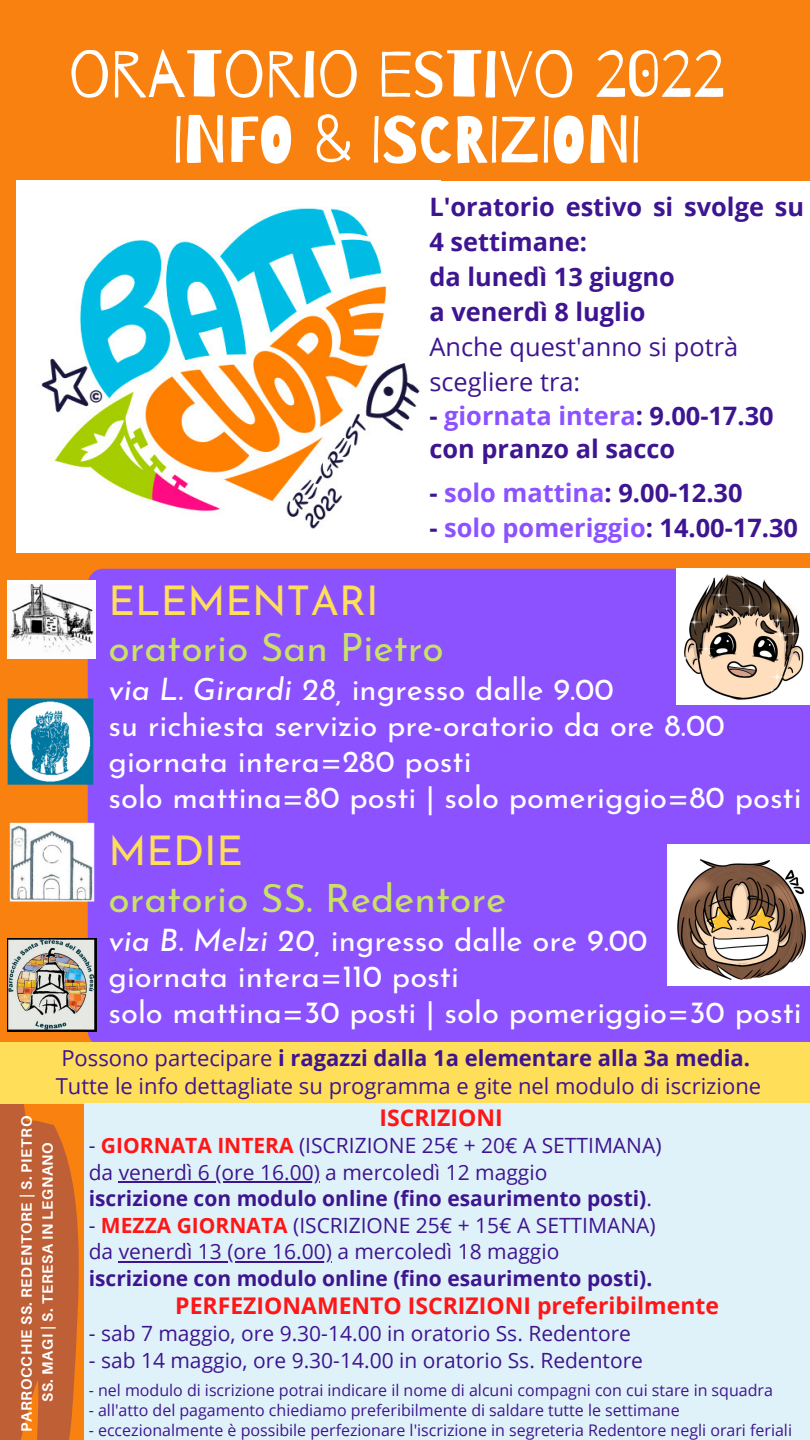
<style>
.page{position:relative;width:810px;height:1440px;background:#f9810f}
.page>*{position:absolute;margin:0;border:0;box-sizing:border-box;transform-origin:0 0}
.t1{font:65.4px "Barrio";color:#fff}
.t2{font:41px "Josefin Sans";color:#ffde59}
.t3{font:39px "Josefin Sans";color:#c9e265}
.t4{font:31px "Josefin Sans";color:#fff}
.t5{font:700 25.4px/35px "Open Sans";color:#3e1590}
.t6{font:700 25.4px "Open Sans";color:#8c52ff}
.t7{font:25.4px/35px "Open Sans";color:#3e1590}
.t8{font:700 23px "Open Sans";color:#ff1616}
.t9{font:22px "Open Sans";color:#3e1590}
.t10{font:700 22px "Open Sans";color:#3e1590}
.t11{font:21px "Open Sans";color:#3e1590}
.t12{font:700 21px "Open Sans";color:#3e1590}
.t13{font:16px "Open Sans";color:#3e1590}
.t14{font:700 15px "Aileron";letter-spacing:.04em;color:#fff}
.s1{color:#3e1590}
.s2{color:#8c52ff}
.s3{font-style:italic}
.s4{font-weight:400}
.s5{font-weight:700;color:#ff1616}
</style>
<div class="page">
<div style="left:88px;top:569px;width:722px;height:473px;background:#8c52ff"></div>
<svg style="left:0;top:986px;width:79px;height:454px"></svg>
<img style="left:16px;top:181px;width:413px;height:372px">
<img style="left:7px;top:699px;width:88px;height:87px">
<img style="left:8px;top:939px;width:88px;height:93px">
<img style="left:8px;top:581px;width:88px;height:78px">
<div style="left:429px;top:181px;width:381px;height:372px;background:#fff"></div>
<img style="left:9px;top:821px;width:87px;height:83px">
<div style="left:0;top:1042px;width:810px;height:62px;background:#ffde59"></div>
<div style="left:84px;top:1103px;width:726px;height:337px;background:#e0f2f9"></div>
<img style="left:668px;top:845px;width:142px;height:140px">
<img style="left:677px;top:569px;width:133px;height:136px">
<hr style="left:119px;top:1181px;width:201px;height:2px;background:#3e1590">
<hr style="left:119px;top:1261px;width:213px;height:2px;background:#3e1590">
<p class="t1" style="left:69px;top:39px;width:658px">ORATORIO ESTIVO 2022</p>
<p class="t1" style="left:173px;top:105px;width:469px">INFO &amp; ISCRIZIONI</p>
<p class="t5" style="left:429px;top:189px;width:376px">L'oratorio estivo si svolge su<br>4 settimane:</p>
<p class="t5" style="left:429px;top:259px;width:247px">da lunedì 13 giugno</p>
<p class="t5" style="left:429px;top:294px;width:218px">a venerdì 8 luglio</p>
<p class="t7" style="left:429px;top:329px;width:310px">Anche quest'anno si potrà scegliere tra:</p>
<p class="t6" style="left:429px;top:398px;width:346px"><span class="s1">-</span> giornata intera<span class="s1">: 9.00-17.30</span></p>
<p class="t5" style="left:429px;top:431px;width:247px">con pranzo al sacco</p>
<p class="t5" style="left:429px;top:475px;width:315px">- <span class="s2">solo mattina</span>: 9.00-12.30</p>
<p class="t6" style="left:429px;top:510px;width:370px"><span class="s1">-</span> solo pomeriggio<span class="s1">: 14.00-17.30</span></p>
<p class="t2" style="left:108px;top:584px;width:272px">ELEMENTARI</p>
<p class="t3" style="left:108px;top:632px;width:337px">oratorio San Pietro</p>
<p class="t4" style="left:108px;top:677px;width:507px"><span class="s3">via L. Girardi 28,</span> ingresso dalle 9.00</p>
<p class="t4" style="left:108px;top:713px;width:618px">su richiesta servizio pre-oratorio da ore 8.00</p>
<p class="t4" style="left:108px;top:749px;width:365px">giornata intera=280 posti</p>
<p class="t4" style="left:108px;top:785px;width:695px">solo mattina=80 posti | solo pomeriggio=80 posti</p>
<p class="t2" style="left:108px;top:835px;width:136px">MEDIE</p>
<p class="t3" style="left:108px;top:883px;width:399px">oratorio SS. Redentore</p>
<p class="t4" style="left:108px;top:928px;width:541px"><span class="s3">via B. Melzi 20,</span> ingresso dalle ore 9.00</p>
<p class="t4" style="left:108px;top:964px;width:352px">giornata intera=110 posti</p>
<p class="t4" style="left:108px;top:1000px;width:695px">solo mattina=30 posti | solo pomeriggio=30 posti</p>
<p class="t10" style="left:61px;top:1043px;width:690px"><span class="s4">Possono partecipare</span> i ragazzi dalla 1a elementare alla 3a media.</p>
<p class="t9" style="left:56px;top:1071px;width:707px">Tutte le info dettagliate su programma e gite nel modulo di iscrizione</p>
<p class="t8" style="left:380px;top:1102px;width:125px">ISCRIZIONI</p>
<p class="t11" style="left:89px;top:1131px;width:574px">- <span class="s5">GIORNATA INTERA</span> (ISCRIZIONE 25€ + 20€ A SETTIMANA)</p>
<p class="t11" style="left:89px;top:1157px;width:460px">da venerdì 6 (ore 16.00) a mercoledì 12 maggio</p>
<p class="t12" style="left:89px;top:1184px;width:565px">iscrizione con modulo online (fino esaurimento posti)<span class="s4">.</span></p>
<p class="t11" style="left:89px;top:1210px;width:568px">- <span class="s5">MEZZA GIORNATA</span> (ISCRIZIONE 25€ + 15€ A SETTIMANA)</p>
<p class="t11" style="left:89px;top:1237px;width:472px">da venerdì 13 (ore 16.00) a mercoledì 18 maggio</p>
<p class="t12" style="left:89px;top:1263px;width:565px">iscrizione con modulo online (fino esaurimento posti).</p>
<p class="t8" style="left:175px;top:1290px;width:545px">PERFEZIONAMENTO ISCRIZIONI preferibilmente</p>
<p class="t11" style="left:89px;top:1319px;width:544px">- sab 7 maggio, ore 9.30-14.00 in oratorio Ss. Redentore</p>
<p class="t11" style="left:89px;top:1345px;width:556px">- sab 14 maggio, ore 9.30-14.00 in oratorio Ss. Redentore</p>
<p class="t13" style="left:89px;top:1379px;width:686px">- nel modulo di iscrizione potrai indicare il nome di alcuni compagni con cui stare in squadra</p>
<p class="t13" style="left:89px;top:1399px;width:592px">- all'atto del pagamento chiediamo preferibilmente di saldare tutte le settimane</p>
<p class="t13" style="left:89px;top:1419px;width:705px">- eccezionalmente è possibile perfezionare l'iscrizione in segreteria Redentore negli orari feriali</p>
<p class="t14" style="left:17px;top:1432px;width:317px;rotate:-90deg">PARROCCHIE SS. REDENTORE | S. PIETRO</p>
<p class="t14" style="left:38px;top:1402px;width:261px;rotate:-90deg">SS. MAGI | S. TERESA IN LEGNANO</p>
</div>
